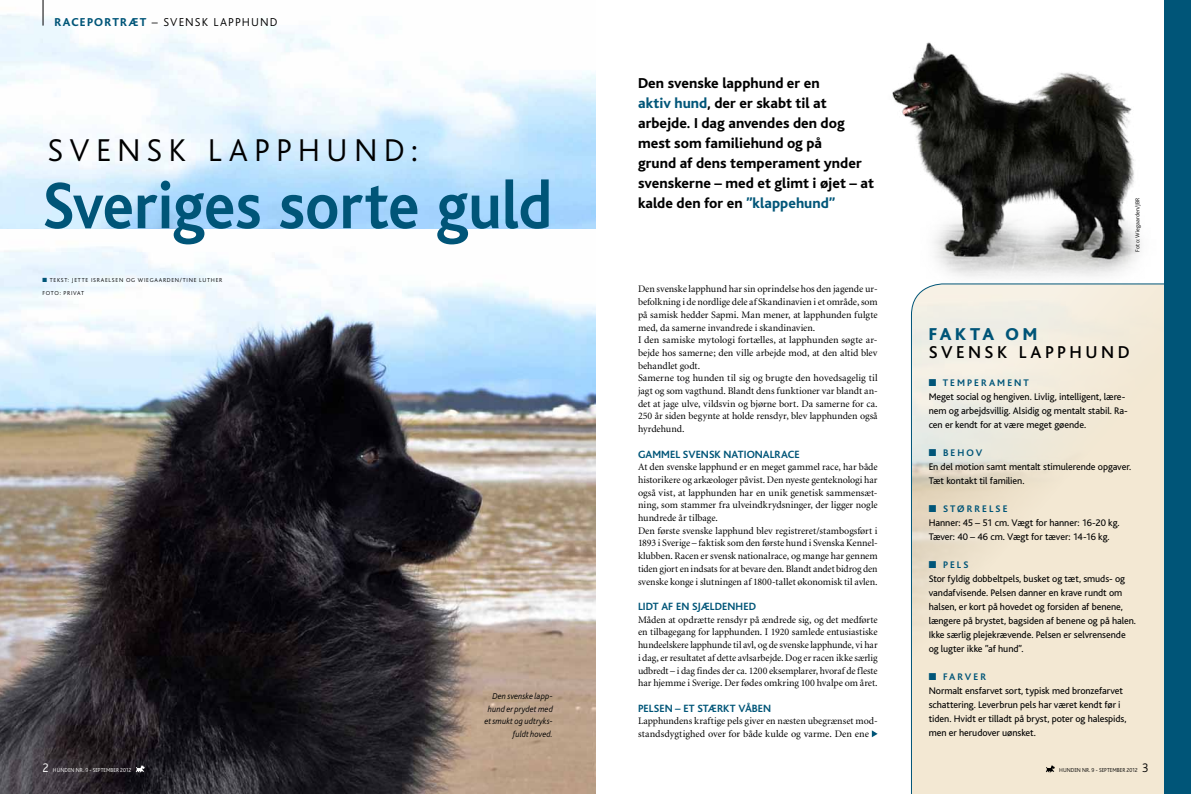
<style>
.page{position:relative;width:1191px;height:794px;background:#fff}
.page>*{position:absolute;margin:0;border:0;box-sizing:border-box;transform-origin:0 0}
.t1{font:700 68.8px "Bliss";letter-spacing:-.01em;color:#005578;scale:.92 1}
.t2{font:300 33px "Bliss";color:#000}
.t3{font:500 18px "Bliss";letter-spacing:.195em;color:#000}
.t4{font:800 18px "Bliss";letter-spacing:.2em;color:#005578}
.t5{font:800 15px/20px "Bliss";letter-spacing:.005em;color:#000}
.t6{font:300 12px "Bliss";letter-spacing:.095em;color:#000}
.t7{font:700 11px "Bliss";letter-spacing:.005em;color:#005578}
.t8{font:10px/12.7px "Minion";letter-spacing:-.005em;color:#000}
.t9{font:10px/14px "Bliss";letter-spacing:-.005em;color:#000}
.t10{font:700 10px "Bliss";color:#005578}
.t11{font:italic 300 9px/12.7px "Bliss";letter-spacing:.005em;color:#000;text-align:right;scale:.95 1}
.t12{font:300 6px "Bliss";letter-spacing:.025em;color:#000}
.t13{font:300 6px "Bliss";letter-spacing:.025em;color:#000;scale:.93 1}
.t14{font:300 6px "Bliss";letter-spacing:.01em;color:#fff;scale:.93 1}
.t15{font:300 6px "Bliss";letter-spacing:.125em;color:#000}
.s1{font-weight:800;color:#005578}
.s2{color:#005578}
.s3{font-size:13px}
.s4{font-weight:700;color:#005578}
</style>
<div class="page">
<svg style="left:911px;top:284px;width:253px;height:510px;background:#efe7d5"></svg>
<img style="left:0;top:0;width:595px;height:794px">
<svg style="left:43px;top:0;width:1px;height:26px"></svg>
<hr style="left:0;top:229px;width:590px;height:1px;background:#fff">
<img style="left:892px;top:42px;width:272px;height:242px">
<svg style="left:136px;top:765px;width:9px;height:7px"></svg>
<div style="left:1164px;top:0;width:27px;height:794px;background:#005578"></div>
<svg style="left:872px;top:730px;width:5px;height:7px"></svg>
<p class="t6" style="left:54px;top:15px;width:224px"><span class="s1">RACEPORTRÆT</span> – SVENSK LAPPHUND</p>
<h2 class="t2" style="left:47px;top:133px;width:24px">SVEN</h2>
<h2 class="t2" style="left:147px;top:133px;width:178px">SK LA PPHUND</h2>
<h2 class="t2" style="left:411px;top:133px;width:8px">:</h2>
<h1 class="t1" style="left:43px;top:170px;width:555px">SVERIGES SORTE GULD</h1>
<p class="t12" style="left:43px;top:277px;width:12px"><span class="s2">■</span> TEK</p>
<p class="t15" style="left:61px;top:277px;width:45px">ST: JE TTE ISRAEL</p>
<p class="t12" style="left:112px;top:277px;width:60px">SEN OG WIEGAARDEN</p>
<p class="t12" style="left:180px;top:277px;width:8px">/TINE</p>
<p class="t12" style="left:199px;top:277px;width:24px">LUTHER</p>
<p class="t12" style="left:43px;top:290px;width:43px">FOTO: PRIVAT</p>
<p class="t14" style="left:43px;top:767px;width:97px"><span class="s3">2</span> HUNDEN N R. 9 - SEPTEMBER 2012</p>
<p class="t11" style="left:484px;top:690px;width:74px">Den svenske lapp&shy;hund er prydet med et smukt og udtryks&shy;fuldt hoved.</p>
<h3 class="t5" style="left:638px;top:73px;width:237px">Den svenske lapphund er en<br><span class="s2">aktiv hund</span>, der er skabt til at arbejde. I dag anvendes den dog mest som familiehund og på<br>grund af dens temperament ynder svenskerne – med et glimt i øjet – at kalde den for en <span class="s2">”klappehund”</span></h3>
<p class="t8" style="left:638px;top:283px;width:241px">Den svenske lapphund har sin oprindelse hos den jagende ur&shy;befolkning i de nordlige dele af Skandinavien i et område, som på samisk hedder Sapmi. Man mener, at lapphunden fulgte med, da samerne invandrede i skandinavien.<br>I den samiske mytologi fortælles, at lapphunden søgte ar&shy;bejde hos samerne; den ville arbejde mod, at den altid blev behandlet godt.<br>Samerne tog hunden til sig og brugte den hovedsagelig til jagt og som vagthund. Blandt dens funktioner var blandt an&shy;det at jage ulve, vildsvin og bjørne bort. Da samerne for ca.<br>250 år siden begynte at holde rensdyr, blev lapphunden også hyrdehund.</p>
<p class="t7" style="left:638px;top:448px;width:163px">GAMMEL SVENSK NATIONALRACE</p>
<p class="t8" style="left:638px;top:461px;width:241px">At den svenske lapphund er en meget gammel race, har både historikere og arkæologer påvist. Den nyeste genteknologi har også vist, at lapphunden har en unik genetisk sammensæt&shy;ning, som stammer fra ulveindkrydsninger, der ligger nogle hundrede år tilbage.<br>Den første svenske lapphund blev registreret/stambogsført i 1893 i Sverige – faktisk som den første hund i Svenska Kennel&shy;klubben. Racen er svensk nationalrace, og mange har gennem tiden gjort en indsats for at bevare den. Blandt andet bidrog den svenske konge i slutningen af 1800-tallet økonomisk til avlen.</p>
<p class="t7" style="left:638px;top:600px;width:119px">LIDT AF EN SJÆLDENHED</p>
<p class="t8" style="left:638px;top:613px;width:241px;text-align:justify">Måden at opdrætte rensdyr på ændrede sig, og det medførte en tilbagegang for lapphunden. I 1920 samlede entusiastiske hundeelskere lapphunde til avl, og de svenske lapphunde, vi har i dag, er resultatet af dette avlsarbejde. Dog er racen ikke særlig udbredt – i dag findes der ca. 1200 eksemplarer, hvoraf de fleste har hjemme i Sverige. Der fødes omkring 100 hvalpe om året.</p>
<p class="t7" style="left:638px;top:702px;width:135px">PELSEN – ET STÆRKT VÅBEN</p>
<p class="t8" style="left:638px;top:715px;width:241px">Lapphundens kraftige pels giver en næsten ubegrænset mod&shy;standsdygtighed over for både kulde og varme. Den ene</p>
<p class="t12" style="left:1134px;top:251px;width:55px;rotate:-90deg">FOTO: WIEGAARDEN/JBR</p>
<h3 class="t4" style="left:928px;top:325px;width:110px">FAKTA OM</h3>
<h3 class="t3" style="left:928px;top:342px;width:202px">SVENSK LAPPHUND</h3>
<p class="t10" style="left:928px;top:377px;width:23px">■ TEM</p>
<p class="t10" style="left:967px;top:377px;width:16px">PERAMENT</p>
<p class="t9" style="left:928px;top:390px;width:201px">Meget social og hengiven. Livlig, intelligent, lære&shy;nem og arbejdsvillig. Alsidig og mentalt stabil. Ra&shy;cen er kendt for at være meget gøende.</p>
<p class="t9" style="left:928px;top:446px;width:204px"><span class="s2">■</span> <span class="s4">BEHOV<br></span>En del motion samt mentalt stimulerende opgaver.<br>Tæt kontakt til familien.</p>
<p class="t9" style="left:928px;top:502px;width:192px"><span class="s2">■</span> <span class="s4">ST ØRRELSE<br></span>Hanner: 45 – 51 cm. Vægt for hanner: 16-20 kg.<br>Tæver: 40 – 46 cm. Vægt for tæver: 14-16 kg.</p>
<p class="t9" style="left:928px;top:558px;width:209px"><span class="s2">■</span> <span class="s4">PELS<br></span>Stor fyldig dobbeltpels, busket og tæt, smuds- og vandafvisende. Pelsen danner en krave rundt om halsen, er kort på hovedet og forsiden af benene, længere på brystet, bagsiden af benene og på halen.<br>Ikke særlig plejekrævende. Pelsen er selvrensende og lugter ikke ”af hund”.</p>
<p class="t9" style="left:928px;top:670px;width:199px"><span class="s2">■</span> <span class="s4">FARVER<br></span>Normalt ensfarvet sort, typisk med bronzefarvet schattering. Leverbrun pels har været kendt før i tiden. Hvidt er tilladt på bryst, poter og halespids, men er herudover uønsket.</p>
<p class="t13" style="left:1059px;top:767px;width:97px">HUNDEN N R. 9 - SEPTEMBER 2012 <span class="s3">3</span></p>
</div>
